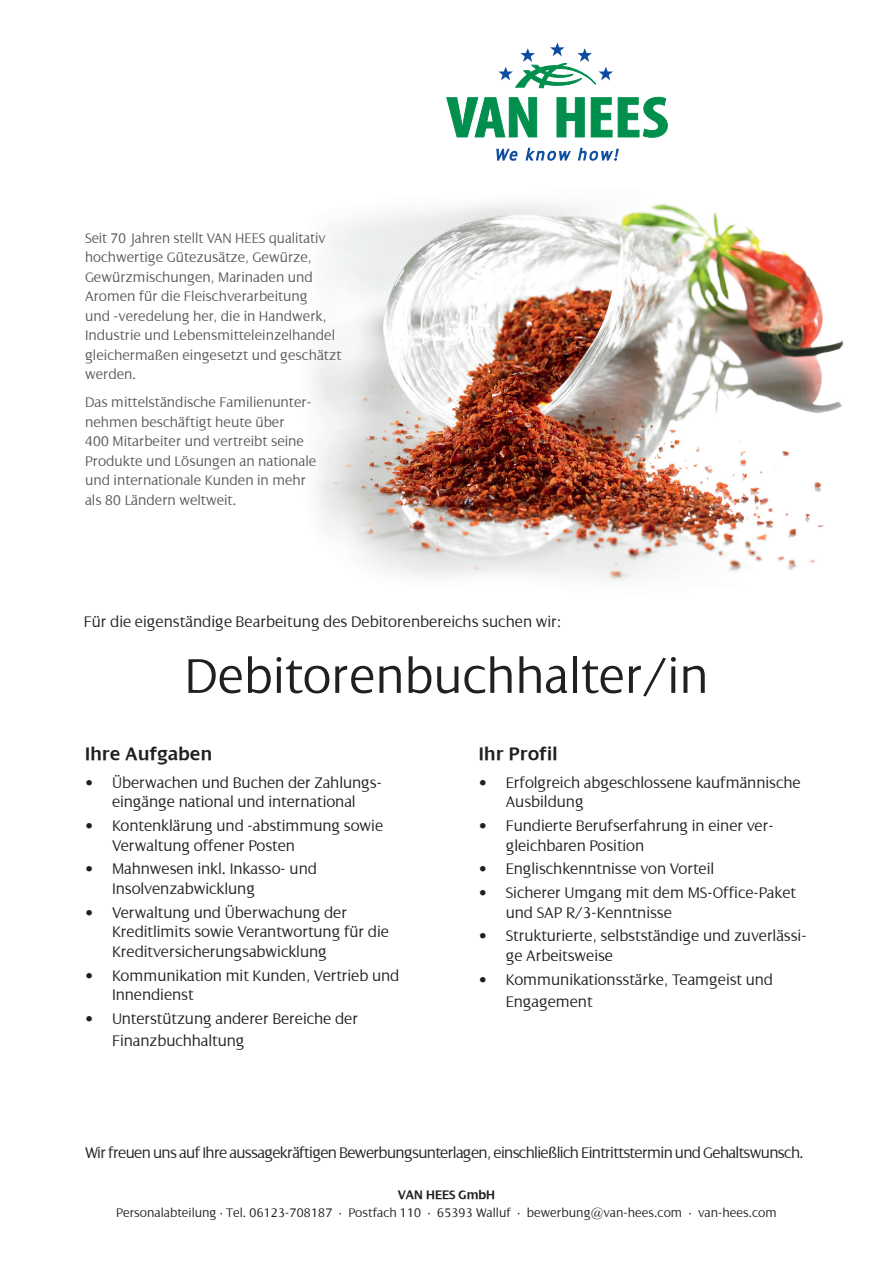
<style>
.page{position:relative;width:893px;height:1263px;background:#fff}
.page>*{position:absolute;margin:0;border:0;box-sizing:border-box;transform-origin:0 0}
.t1{font:300 52.5px "Dialog";color:#231f20}
.t2{font:600 19.5px "Dialog";letter-spacing:.02em;color:#231f20}
.t3{font:300 16.5px/19.5px "Dialog";letter-spacing:-.005em;color:#231f20}
.t4{font:300 16.5px "Dialog";letter-spacing:-.04em;color:#231f20}
.t5{font:300 15px/19.5px "Dialog";color:#57585a}
.t6{font:300 13.35px "Dialog";color:#231f20}
.t7{font:600 13.35px "Dialog";color:#231f20}
</style>
<div class="page">
<img style="left:312px;top:203px;width:532px;height:378px">
<svg style="left:446px;top:97px;width:91px;height:41px"></svg>
<svg style="left:556px;top:97px;width:29px;height:40px"></svg>
<svg style="left:591px;top:97px;width:77px;height:41px"></svg>
<svg style="left:498px;top:43px;width:115px;height:45px"></svg>
<svg style="left:496px;top:149px;width:22px;height:12px"></svg>
<svg style="left:525px;top:148px;width:46px;height:13px"></svg>
<svg style="left:578px;top:148px;width:41px;height:13px"></svg>
<p class="t5" style="left:85px;top:228px;width:258px">Seit 70 Jahren stellt VAN HEES qualitativ hochwertige Gütezusätze, Gewürze, Gewürzmischungen, Marinaden und Aromen für die Fleischverarbeitung<br>und -veredelung her, die in Handwerk, Industrie und Lebensmitteleinzelhandel gleichermaßen eingesetzt und geschätzt werden.</p>
<p class="t5" style="left:85px;top:393px;width:233px">Das mittelständische Familienunter&shy;nehmen beschäftigt heute über<br>400 Mitarbeiter und vertreibt seine Produkte und Lösungen an nationale und internationale Kunden in mehr als 80 Ländern weltweit.</p>
<p class="t3" style="left:84px;top:612px;width:479px">Für die eigenständige Bearbeitung des Debitorenbereichs suchen wir:</p>
<p class="t1" style="left:184px;top:647px;width:526px">Debitorenbuchhalter/in</p>
<p class="t2" style="left:85px;top:743px;width:129px">Ihre Aufgaben</p>
<p class="t3" style="left:85px;top:773px;width:299px;text-align:center">• Überwachen und Buchen der Zahlungs&shy;eingänge national und international</p>
<p class="t3" style="left:112px;top:816px;width:273px;text-indent:-27px">• Kontenklärung und -abstimmung sowie<br>Verwaltung offener Posten</p>
<p class="t3" style="left:112px;top:859px;width:206px;text-indent:-27px">• Mahnwesen inkl. Inkasso- und<br>Insolvenzabwicklung</p>
<p class="t3" style="left:112px;top:903px;width:278px;text-indent:-27px">• Verwaltung und Überwachung der<br>Kreditlimits sowie Verantwortung für die<br>Kreditversicherungsabwicklung</p>
<p class="t3" style="left:112px;top:965px;width:289px;text-indent:-27px">• Kommunikation mit Kunden, Vertrieb und<br>Innendienst</p>
<p class="t3" style="left:112px;top:1007px;width:247px;line-height:22.5px;text-indent:-27px">• Unterstützung anderer Bereiche der<br>Finanzbuchhaltung</p>
<p class="t2" style="left:479px;top:743px;width:80px">Ihr Profil</p>
<p class="t3" style="left:506px;top:773px;width:296px;text-indent:-27px">• Erfolgreich abgeschlossene kaufmännische<br>Ausbildung</p>
<p class="t3" style="left:506px;top:816px;width:269px;text-indent:-27px">• Fundierte Berufserfahrung in einer ver&shy;gleichbaren Position</p>
<p class="t3" style="left:479px;top:859px;width:237px">• Englischkenntnisse von Vorteil</p>
<p class="t3" style="left:506px;top:883px;width:292px;text-indent:-27px">• Sicherer Umgang mit dem MS-Office-Paket und SAP R/3-Kenntnisse</p>
<p class="t3" style="left:506px;top:926px;width:302px;text-indent:-27px">• Strukturierte, selbstständige und zuverlässi&shy;ge Arbeitsweise</p>
<p class="t3" style="left:506px;top:968px;width:269px;line-height:22.5px;text-indent:-27px">• Kommunikationsstärke, Teamgeist und<br>Engagement</p>
<p class="t4" style="left:85px;top:1144px;width:720px">Wir freuen uns auf Ihre aussagekräftigen Bewerbungsunterlagen, einschließlich Eintrittstermin und Gehaltswunsch.</p>
<p class="t7" style="left:398px;top:1188px;width:99px">VAN HEES GmbH</p>
<p class="t6" style="left:116px;top:1205px;width:662px">Personalabteilung · Tel. 06123-708187 · Postfach 110 · 65393 Walluf · bewerbung@van-hees.com · van-hees.com</p>
</div>
